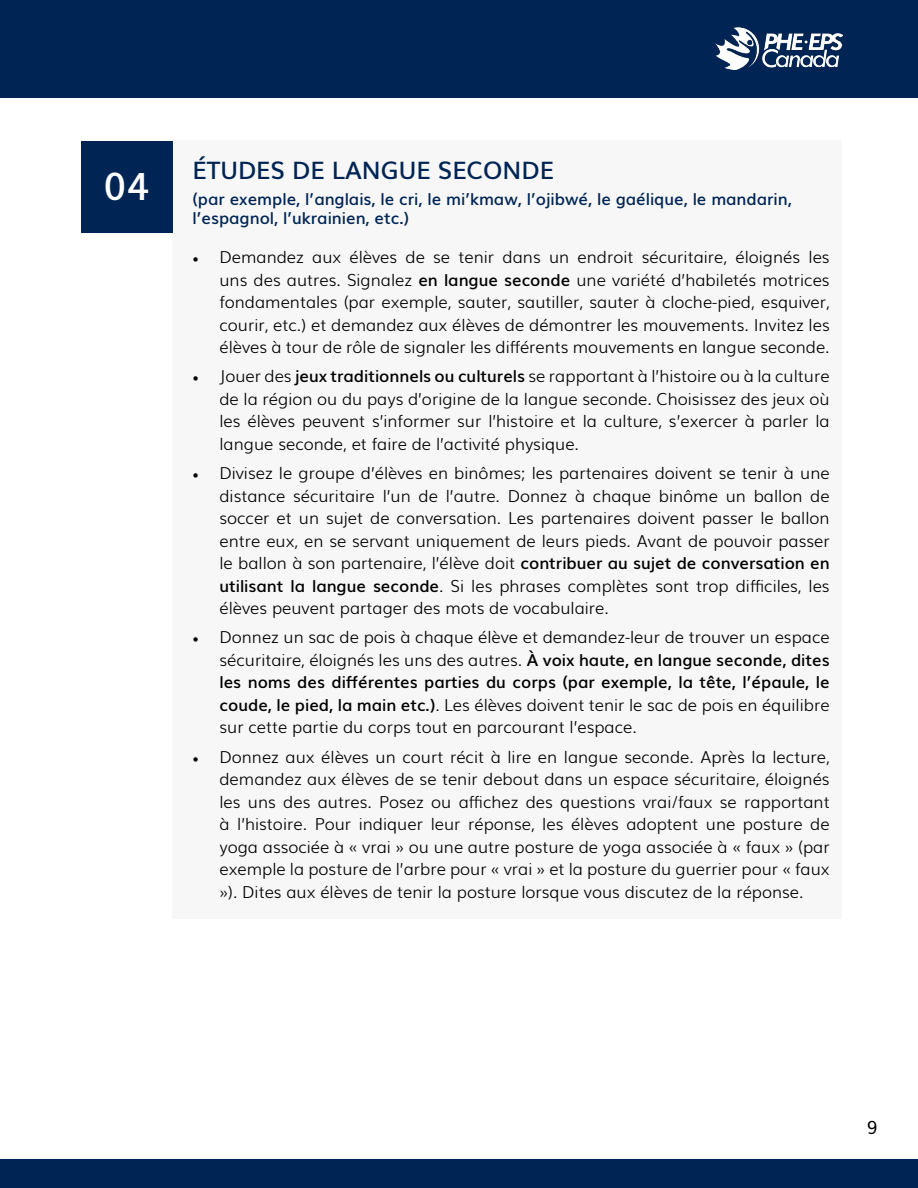
<style>
.page{position:relative;width:918px;height:1188px;background:#fff}
.page>*{position:absolute;margin:0;border:0;box-sizing:border-box;transform-origin:0 0}
.t1{font:600 37.5px "Muli";color:#fff}
.t2{font:600 24px "Muli";color:#002554}
.t3{font:18px "Muli";color:#000}
.t4{font:300 16.5px/22.5px "Muli";color:#000;text-align:justify}
.t5{font:600 16.5px/19.5px "Muli";color:#002554}
.s1{font-family:"Minion Pro";font-weight:400}
.s2{font-weight:600}
</style>
<div class="page">
<div style="left:0;top:1160px;width:918px;height:28px;background:#002554"></div>
<div style="left:0;top:0;width:918px;height:97px;background:#002554"></div>
<img style="left:715px;top:28px;width:127px;height:42px">
<div style="left:81px;top:141px;width:92px;height:92px;background:#002554"></div>
<div style="left:173px;top:141px;width:669px;height:778px;background:#f7f7f7"></div>
<h1 class="t1" style="left:104px;top:156px;width:47px">04</h1>
<h2 class="t2" style="left:193px;top:150px;width:363px">ÉTUDES DE LANGUE SECONDE</h2>
<p class="t5" style="left:193px;top:188px;width:601px">(par exemple, l’anglais, le cri, le mi’kmaw, l’ojibwé, le gaélique, le mandarin, l’espagnol, l’ukrainien, etc.)</p>
<p class="t4" style="left:220px;top:245px;width:612px;text-indent:-27px"><span class="s1">•</span> Demandez aux élèves de se tenir dans un endroit sécuritaire, éloignés les uns des autres. Signalez <span class="s2">en langue seconde</span> une variété d’habiletés motrices fondamentales (par exemple, sauter, sautiller, sauter à cloche-pied, esquiver, courir, etc.) et demandez aux élèves de démontrer les mouvements. Invitez les élèves à tour de rôle de signaler les différents mouvements en langue seconde.</p>
<p class="t4" style="left:220px;top:364px;width:612px;text-indent:-27px"><span class="s1">•</span> Jouer des <span class="s2">jeux traditionnels ou culturels</span> se rapportant à l’histoire ou à la culture de la région ou du pays d’origine de la langue seconde. Choisissez des jeux où les élèves peuvent s’informer sur l’histoire et la culture, s’exercer à parler la langue seconde, et faire de l’activité physique.</p>
<p class="t4" style="left:220px;top:461px;width:612px;text-indent:-27px"><span class="s1">•</span> Divisez le groupe d’élèves en binômes; les partenaires doivent se tenir à une distance sécuritaire l’un de l’autre. Donnez à chaque binôme un ballon de soccer et un sujet de conversation. Les partenaires doivent passer le ballon entre eux, en se servant uniquement de leurs pieds. Avant de pouvoir passer le ballon à son partenaire, l’élève doit <span class="s2">contribuer au sujet de conversation en utilisant la langue seconde</span>. Si les phrases complètes sont trop difficiles, les élèves peuvent partager des mots de vocabulaire.</p>
<p class="t4" style="left:220px;top:625px;width:612px;text-indent:-27px"><span class="s1">•</span> Donnez un sac de pois à chaque élève et demandez-leur de trouver un espace sécuritaire, éloignés les uns des autres. <span class="s2">À voix haute, en langue seconde, dites les noms des différentes parties du corps (par exemple, la tête, l’épaule, le coude, le pied, la main etc.)</span>. Les élèves doivent tenir le sac de pois en équilibre sur cette partie du corps tout en parcourant l’espace.</p>
<p class="t4" style="left:220px;top:744px;width:612px;text-indent:-27px"><span class="s1">•</span> Donnez aux élèves un court récit à lire en langue seconde. Après la lecture, demandez aux élèves de se tenir debout dans un espace sécuritaire, éloignés les uns des autres. Posez ou affichez des questions vrai/faux se rapportant à l’histoire. Pour indiquer leur réponse, les élèves adoptent une posture de yoga associée à « vrai » ou une autre posture de yoga associée à « faux » (par exemple la posture de l’arbre pour « vrai » et la posture du guerrier pour « faux »). Dites aux élèves de tenir la posture lorsque vous discutez de la réponse.</p>
<p class="t3" style="left:867px;top:1112px;width:12px">9</p>
</div>
